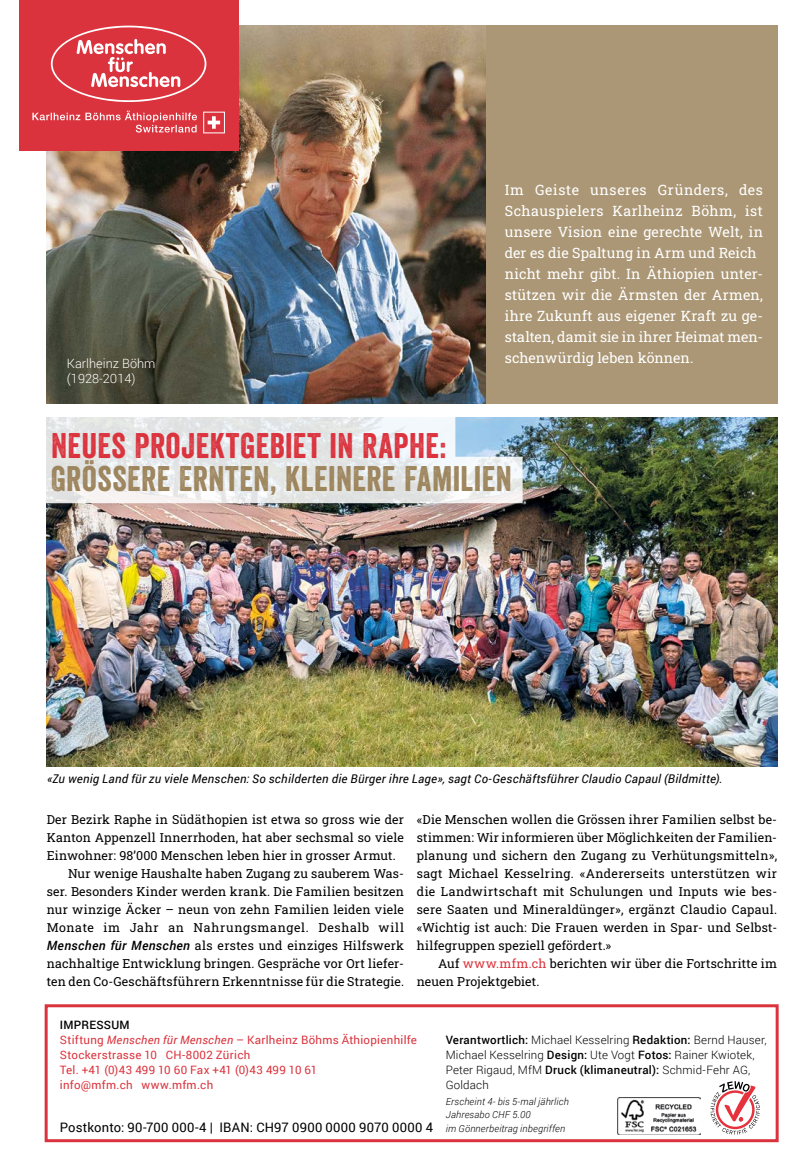
<style>
.page{position:relative;width:808px;height:1170px;background:#fff}
.page>*{position:absolute;margin:0;border:0;box-sizing:border-box;transform-origin:0 0}
.t1{font:34.5px "Veneer";letter-spacing:.015em;color:#9d855d}
.t2{font:34.5px "Veneer";letter-spacing:.015em;color:#db333d}
.t3{font:14.25px/21px "Roboto Slab";letter-spacing:.015em;color:#fff}
.t4{font:13.05px "Roboto";letter-spacing:.02em;color:#000}
.t5{font:300 12.75px/15px "Roboto";color:#fff}
.t6{font:12.45px/18px "Roboto Slab";letter-spacing:.015em;color:#000;text-align:justify}
.t7{font:12.45px "Roboto Slab";letter-spacing:.055em;color:#000}
.t8{font:italic 12px "Roboto";letter-spacing:.025em;color:#000}
.t9{font:300 11.55px/15px "Roboto";letter-spacing:.015em;color:#000}
.t10{font:11.55px/15px "Roboto";letter-spacing:.025em;color:#db333d}
.t11{font:italic 300 9.75px/13.5px "Roboto";letter-spacing:.02em;color:#000}
.s1{font-family:"Roboto";font-weight:500;font-style:italic;font-size:12.75px}
.s2{color:#db333d}
.s3{font-weight:500;color:#000}
.s4{font-style:italic}
.s5{font-weight:500}
</style>
<div class="page">
<img style="left:47px;top:418px;width:730px;height:348px">
<svg style="left:46px;top:417px;width:477px;height:86px;fill:#e5e8ea"></svg>
<img style="left:617px;top:1097px;width:83px;height:37px">
<svg style="left:710px;top:1081px;width:50px;height:53px"></svg>
<img style="left:47px;top:26px;width:439px;height:377px">
<div style="left:19px;top:0;width:219px;height:150px;background:#db333d"></div>
<svg style="left:51px;top:26px;width:155px;height:76px"></svg>
<svg style="left:32px;top:111px;width:165px;height:21px"></svg>
<svg style="left:203px;top:112px;width:22px;height:21px"></svg>
<div style="left:486px;top:26px;width:291px;height:377px;background:#ab9775"></div>
<div style="left:45px;top:1004px;width:734px;height:138px;border:3px solid #db333d"></div>
<p class="t5" style="left:67px;top:355px;width:90px">Karlheinz Böhm (1928-2014)</p>
<p class="t3" style="left:505px;top:179px;width:260px">Im Geiste unseres Gründers, des Schauspielers Karlheinz Böhm, ist unsere Vision eine gerechte Welt, in der es die Spaltung in Arm und Reich nicht mehr gibt. In Äthiopien unter&shy;stützen wir die Ärmsten der Armen, ihre Zukunft aus eigener Kraft zu ge&shy;stalten, damit sie in ihrer Heimat men&shy;schenwürdig leben können.</p>
<h1 class="t2" style="left:51px;top:424px;width:397px">NEUES PROJEKTGEBIET IN RAPHE:</h1>
<h1 class="t1" style="left:51px;top:457px;width:462px">GRÖSSERE ERNTEN, KLEINERE FAMILIEN</h1>
<p class="t8" style="left:47px;top:770px;width:677px">«Zu wenig Land für zu viele Menschen: So schilderten die Bürger ihre Lage», sagt Co-Geschäftsführer Claudio Capaul (Bildmitte).</p>
<p class="t6" style="left:47px;top:809px;width:359px">Der Bezirk Raphe in Südäthopien ist etwa so gross wie der</p>
<p class="t6" style="left:47px;top:827px;width:359px">Kanton Appenzell Innerrhoden, hat aber sechsmal so viele</p>
<p class="t6" style="left:47px;top:845px;width:350px">Einwohner: 98’000 Menschen leben hier in grosser Armut.</p>
<p class="t6" style="left:68px;top:863px;width:337px">Nur wenige Haushalte haben Zugang zu sauberem Was-</p>
<p class="t6" style="left:47px;top:881px;width:359px">ser. Besonders Kinder werden krank. Die Familien besitzen</p>
<p class="t6" style="left:47px;top:899px;width:359px">nur winzige Äcker – neun von zehn Familien leiden viele</p>
<p class="t7" style="left:47px;top:918px;width:359px">Monate im Jahr an Nahrungsmangel. Deshalb will</p>
<p class="t6" style="left:47px;top:935px;width:359px"><span class="s1">Menschen für Menschen</span> als erstes und einziges Hilfswerk</p>
<p class="t6" style="left:47px;top:953px;width:359px">nachhaltige Entwicklung bringen. Gespräche vor Ort liefer-</p>
<p class="t6" style="left:47px;top:971px;width:359px">ten den Co-Geschäftsführern Erkenntnisse für die Strategie.</p>
<p class="t6" style="left:417px;top:809px;width:362px">«Die Menschen wollen die Grössen ihrer Familien selbst be&shy;stimmen: Wir informieren über Möglichkeiten der Familien&shy;planung und sichern den Zugang zu Verhütungsmitteln», sagt Michael Kesselring. «Andererseits unterstützen wir die Landwirtschaft mit Schulungen und Inputs wie bes&shy;sere Saaten und Mineraldünger», ergänzt Claudio Capaul. «Wichtig ist auch: Die Frauen werden in Spar- und Selbst&shy;hilfegruppen speziell gefördert.»</p>
<p class="t6" style="left:417px;top:953px;width:362px;text-indent:21px">Auf <span class="s2">www.mfm.ch</span> berichten wir über die Fortschritte im neuen Projektgebiet.</p>
<p class="t10" style="left:60px;top:1016px;width:359px"><span class="s3">IMPRESSUM<br></span>Stiftung <span class="s4">Menschen für Menschen</span> – Karlheinz Böhms Äthiopienhilfe Stockerstrasse 10 CH-8002 Zürich<br>Tel. +41 (0)43 499 10 60 Fax +41 (0)43 499 10 61<br>info@mfm.ch www.mfm.ch</p>
<p class="t4" style="left:60px;top:1117px;width:375px">Postkonto: 90-700 000-4 | IBAN: CH97 0900 0000 9070 0000 4</p>
<p class="t9" style="left:446px;top:1031px;width:322px"><span class="s5">Verantwortlich:</span> Michael Kesselring <span class="s5">Redaktion:</span> Bernd Hauser, Michael Kesselring <span class="s5">Design:</span> Ute Vogt <span class="s5">Fotos:</span> Rainer Kwiotek, Peter Rigaud, MfM <span class="s5">Druck (klimaneutral):</span> Schmid-Fehr AG, Goldach</p>
<p class="t11" style="left:446px;top:1094px;width:124px">Erscheint 4- bis 5-mal jährlich<br>Jahresabo CHF 5.00<br>im Gönnerbeitrag inbegriffen</p>
</div>
